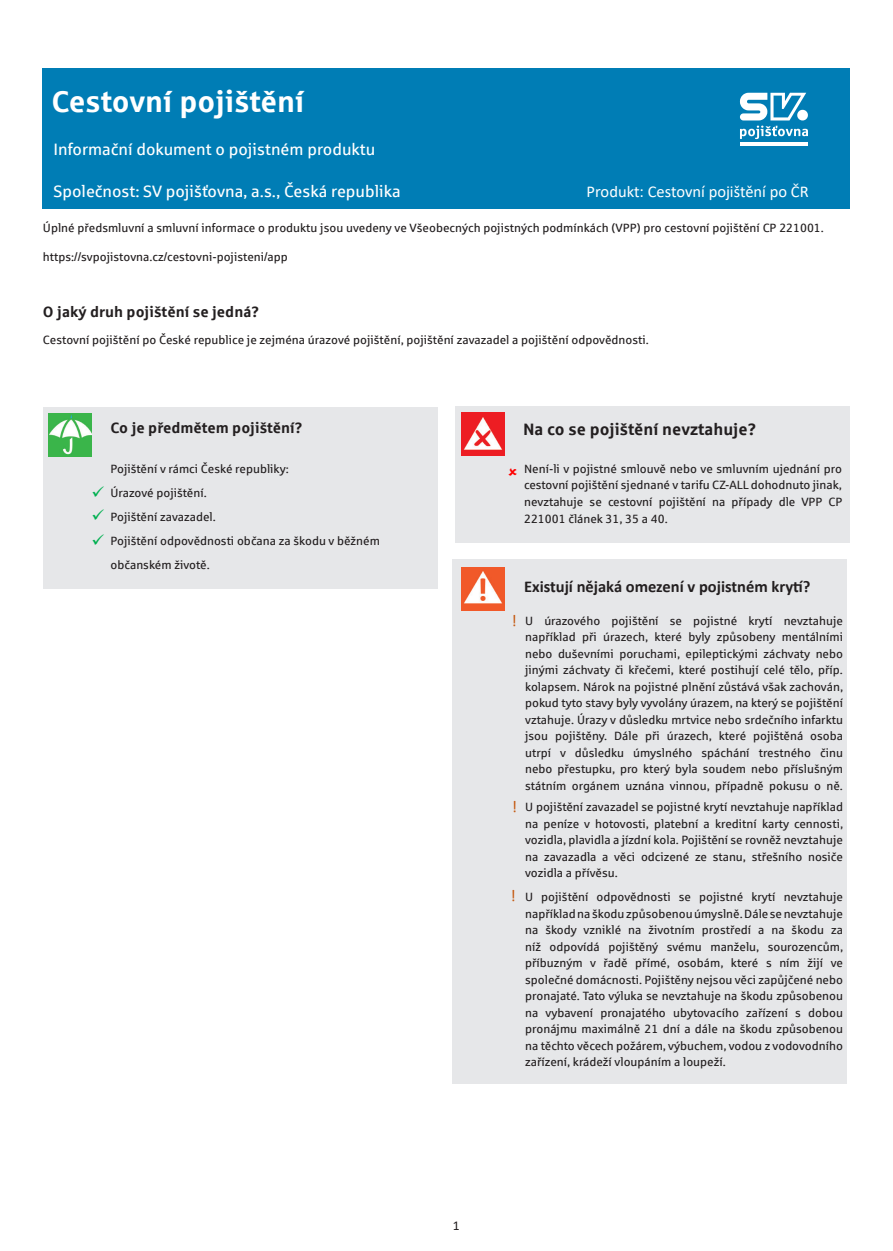
<style>
.page{position:relative;width:893px;height:1251px;background:#fff}
.page>*{position:absolute;margin:0;border:0;box-sizing:border-box;transform-origin:0 0}
.t1{font:700 30px "Sparkasse Rg";color:#fff}
.t2{font:16.5px "Sparkasse Rg";color:#fff}
.t3{font:700 16.5px "Calibri";color:#231f20}
.t4{font:16.5px "Calibri";color:#fff}
.t5{font:700 16.5px "Sparkasse Rg";color:#231f20}
.t6{font:16.5px "Calibri";color:#c45911}
.t7{font:700 15px "Sparkasse Rg";color:#231f20}
.t8{font:13.5px "Calibri";color:#231f20}
.t9{font:12px/16.5px "Sparkasse Rg";color:#231f20;text-align:justify}
</style>
<div class="page">
<div style="left:455px;top:407px;width:394px;height:136px;background:#e6e7e9"></div>
<div style="left:43px;top:407px;width:395px;height:181px;background:#e6e7e9"></div>
<div style="left:453px;top:559px;width:394px;height:524px;background:#e6e7e9"></div>
<div style="left:43px;top:68px;width:807px;height:141px;background:#007db5"></div>
<img style="left:49px;top:414px;width:42px;height:42px">
<img style="left:462px;top:413px;width:42px;height:42px">
<img style="left:462px;top:567px;width:42px;height:43px">
<hr style="left:740px;top:142px;width:68px;height:3px;background:#fff">
<svg style="left:740px;top:126px;width:68px;height:13px"></svg>
<svg style="left:740px;top:93px;width:68px;height:27px"></svg>
<p class="t1" style="left:51px;top:82px;width:254px">Cestovní pojištění</p>
<p class="t2" style="left:53px;top:139px;width:323px">Informační dokument o pojistném produktu</p>
<p class="t2" style="left:53px;top:181px;width:349px">Společnost: SV pojišťovna, a.s., Česká republika</p>
<p class="t4" style="left:587px;top:180px;width:224px">Produkt: Cestovní pojištění po ČR</p>
<p class="t9" style="left:43px;top:220px;width:782px">Úplné předsmluvní a smluvní informace o produktu jsou uvedeny ve Všeobecných pojistných podmínkách (VPP) pro cestovní pojištění CP 221001.</p>
<p class="t9" style="left:43px;top:248px;width:246px">https://svpojistovna.cz/cestovni-pojisteni/app</p>
<p class="t7" style="left:43px;top:302px;width:218px">O jaký druh pojištění se jedná?</p>
<p class="t9" style="left:43px;top:331px;width:607px">Cestovní pojištění po České republice je zejména úrazové pojištění, pojištění zavazadel a pojištění odpovědnosti.</p>
<p class="t7" style="left:111px;top:417px;width:193px">Co je předmětem pojištění?</p>
<p class="t5" style="left:523px;top:418px;width:235px">Na co se pojištění nevztahuje?</p>
<p class="t9" style="left:524px;top:460px;width:320px">Není-li v pojistné smlouvě nebo ve smluvním ujednání pro cestovní pojištění sjednané v tarifu CZ-ALL dohodnuto jinak, nevztahuje se cestovní pojištění na případy dle VPP CP 221001 článek 31, 35 a 40.</p>
<p class="t9" style="left:111px;top:460px;width:180px">Pojištění v rámci České republiky:</p>
<p class="t9" style="left:111px;top:484px;width:98px">Úrazové pojištění.</p>
<p class="t9" style="left:111px;top:508px;width:107px">Pojištění zavazadel.</p>
<p class="t9" style="left:111px;top:532px;width:271px">Pojištění odpovědnosti občana za škodu v běžném</p>
<p class="t9" style="left:111px;top:556px;width:101px">občanském životě.</p>
<p class="t6" style="left:511px;top:609px;width:7px">!</p>
<p class="t6" style="left:512px;top:794px;width:7px">!</p>
<p class="t6" style="left:511px;top:884px;width:7px">!</p>
<p class="t3" style="left:524px;top:575px;width:288px">Existují nějaká omezení v pojistném krytí?</p>
<p class="t9" style="left:525px;top:612px;width:319px">U úrazového pojištění se pojistné krytí nevztahuje například při úrazech, které byly způsobeny mentálními nebo duševními poruchami, epileptickými záchvaty nebo jinými záchvaty či křečemi, které postihují celé tělo, příp. kolapsem. Nárok na pojistné plnění zůstává však zachován, pokud tyto stavy byly vyvolány úrazem, na který se pojištění vztahuje. Úrazy v důsledku mrtvice nebo srdečního infarktu jsou pojištěny. Dále při úrazech, které pojištěná osoba utrpí v důsledku úmyslného spáchání trestného činu nebo přestupku, pro který byla soudem nebo příslušným státním orgánem uznána vinnou, případně pokusu o ně.</p>
<p class="t9" style="left:525px;top:798px;width:319px">U pojištění zavazadel se pojistné krytí nevztahuje například na peníze v hotovosti, platební a kreditní karty cennosti, vozidla, plavidla a jízdní kola. Pojištění se rovněž nevztahuje na zavazadla a věci odcizené ze stanu, střešního nosiče vozidla a přívěsu.</p>
<p class="t9" style="left:525px;top:888px;width:319px">U pojištění odpovědnosti se pojistné krytí nevztahuje například na škodu způsobenou úmyslně. Dále se nevztahuje na škody vzniklé na životním prostředí a na škodu za níž odpovídá pojištěný svému manželu, sourozencům, příbuzným v řadě přímé, osobám, které s ním žijí ve společné domácnosti. Pojištěny nejsou věci zapůjčené nebo pronajaté. Tato výluka se nevztahuje na škodu způsobenou na vybavení pronajatého ubytovacího zařízení s dobou pronájmu maximálně 21 dní a dále na škodu způsobenou na těchto věcech požárem, výbuchem, vodou z vodovodního zařízení, krádeží vloupáním a loupeží.</p>
<p class="t8" style="left:453px;top:1216px;width:8px">1</p>
</div>
